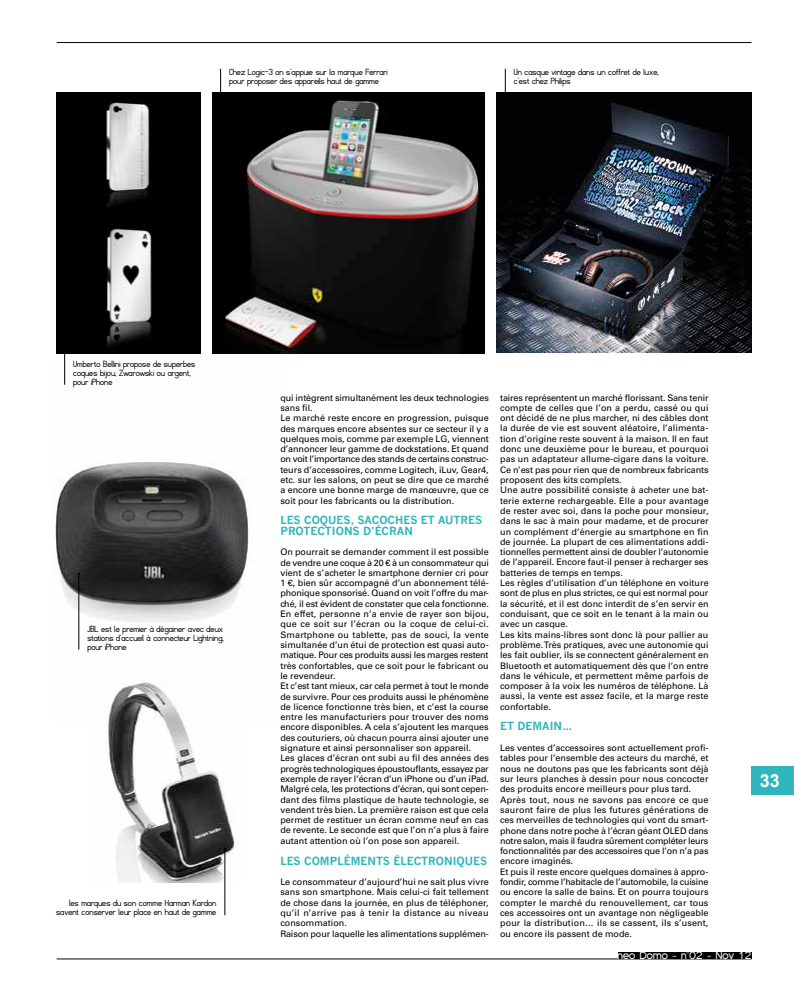
<style>
.page{position:relative;width:794px;height:993px;background:#fff}
.page>*{position:absolute;margin:0;border:0;box-sizing:border-box;transform-origin:0 0}
.t1{font:700 18px "Arial";color:#fff}
.Profil_Texte{font:700 11px/10.3px "News Gothic";color:#2fb6bc}
.t2{font:10.4px "Florencesans";letter-spacing:-.04em;color:#fff}
.Profil_Texte-2{font:10px/9px "Fibel Nord";color:#000}
.Profil_Texte-3{font:9px/10.3px "Univers LT Std";color:#000;text-align:justify}
</style>
<div class="page">
<div style="left:751px;top:765px;width:43px;height:29px;background:#2fb6bc"></div>
<hr style="left:57px;top:958px;width:694px;height:1px;background:#000">
<div style="left:618px;top:951px;width:133px;height:7px;background:#000"></div>
<hr style="left:57px;top:42px;width:694px;height:1px;background:#000">
<img style="left:108px;top:722px;width:127px;height:160px">
<img style="left:496px;top:92px;width:255px;height:260px">
<img style="left:57px;top:218px;width:144px;height:135px">
<img style="left:57px;top:92px;width:144px;height:126px">
<img style="left:212px;top:92px;width:273px;height:261px">
<img style="left:53px;top:357px;width:199px;height:365px">
<hr style="left:505px;top:69px;width:1px;height:34px;background:#000">
<hr style="left:220px;top:69px;width:1px;height:34px;background:#000">
<hr style="left:64px;top:350px;width:1px;height:34px;background:#000">
<hr style="left:79px;top:573px;width:1px;height:76px;background:#000">
<hr style="left:225px;top:848px;width:1px;height:66px;background:#000">
<p class="Profil_Texte-2" style="left:229px;top:68px;width:160px">Chez Logic-3 on s’appuie sur la marque Ferrari pour proposer des appareils haut de gamme</p>
<p class="Profil_Texte-2" style="left:514px;top:68px;width:146px">Un casque vintage dans un coffret de luxe, c’est chez Philips</p>
<p class="Profil_Texte-2" style="left:73px;top:359px;width:124px">Umberto Bellini propose de superbes coques bijou, Zwarowski ou argent, pour iPhone</p>
<p class="Profil_Texte-2" style="left:87px;top:624px;width:138px;text-align:justify">JBL est le premier à dégainer avec deux stations d’accueil à connecteur Lightning, pour iPhone</p>
<p class="Profil_Texte-2" style="left:56px;top:898px;width:162px;text-align:right">les marques du son comme Harman Kardon savent conserver leur place en haut de gamme</p>
<p class="Profil_Texte-3" style="left:280px;top:392px;width:210px">qui intègrent simultanément les deux technologies sans fil.</p>
<p class="Profil_Texte-3" style="left:280px;top:413px;width:210px">Le marché reste encore en progression, puisque des marques encore absentes sur ce secteur il y a quelques mois, comme par exemple LG, viennent d’annoncer leur gamme de dockstations. Et quand on voit l’importance des stands de certains construc&shy;teurs d’accessoires, comme Logitech, iLuv, Gear4, etc. sur les salons, on peut se dire que ce marché a encore une bonne marge de manœuvre, que ce soit pour les fabricants ou la distribution.</p>
<p class="Profil_Texte" style="left:280px;top:514px;width:204px">LES COQUES, SACOCHES ET AUTRES<br>PROTECTIONS D’ÉCRAN</p>
<p class="Profil_Texte-3" style="left:280px;top:546px;width:210px">On pourrait se demander comment il est possible de vendre une coque à 20 € à un consommateur qui vient de s’acheter le smartphone dernier cri pour 1 €, bien sûr accompagné d’un abonnement télé&shy;phonique sponsorisé. Quand on voit l’offre du mar&shy;ché, il est évident de constater que cela fonctionne.</p>
<p class="Profil_Texte-3" style="left:280px;top:608px;width:210px">En effet, personne n’a envie de rayer son bijou, que ce soit sur l’écran ou la coque de celui-ci.<br>Smartphone ou tablette, pas de souci, la vente simultanée d’un étui de protection est quasi auto&shy;matique. Pour ces produits aussi les marges restent très confortables, que ce soit pour le fabricant ou le revendeur.</p>
<p class="Profil_Texte-3" style="left:280px;top:680px;width:210px">Et c’est tant mieux, car cela permet à tout le monde de survivre. Pour ces produits aussi le phénomène de licence fonctionne très bien, et c’est la course entre les manufacturiers pour trouver des noms encore disponibles. A cela s’ajoutent les marques des couturiers, où chacun pourra ainsi ajouter une signature et ainsi personnaliser son appareil.</p>
<p class="Profil_Texte-3" style="left:280px;top:752px;width:210px">Les glaces d’écran ont subi au fil des années des progrès technologiques époustouflants, essayez par exemple de rayer l’écran d’un iPhone ou d’un iPad.</p>
<p class="Profil_Texte-3" style="left:280px;top:783px;width:210px">Malgré cela, les protections d’écran, qui sont cepen&shy;dant des films plastique de haute technologie, se vendent très bien. La première raison est que cela permet de restituer un écran comme neuf en cas de revente. Le seconde est que l’on n’a plus à faire autant attention où l’on pose son appareil.</p>
<p class="Profil_Texte" style="left:280px;top:854px;width:208px">LES COMPLÉMENTS ÉLECTRONIQUES</p>
<p class="Profil_Texte-3" style="left:280px;top:876px;width:210px">Le consommateur d’aujourd’hui ne sait plus vivre sans son smartphone. Mais celui-ci fait tellement de chose dans la journée, en plus de téléphoner, qu’il n’arrive pas à tenir la distance au niveau consommation.</p>
<p class="Profil_Texte-3" style="left:280px;top:928px;width:210px">Raison pour laquelle les alimentations supplémen-</p>
<p class="Profil_Texte-3" style="left:500px;top:392px;width:210px">taires représentent un marché florissant. Sans tenir compte de celles que l’on a perdu, cassé ou qui ont décidé de ne plus marcher, ni des câbles dont la durée de vie est souvent aléatoire, l’alimenta&shy;tion d’origine reste souvent à la maison. Il en faut donc une deuxième pour le bureau, et pourquoi pas un adaptateur allume-cigare dans la voiture.<br>Ce n’est pas pour rien que de nombreux fabricants proposent des kits complets.</p>
<p class="Profil_Texte-3" style="left:500px;top:485px;width:210px">Une autre possibilité consiste à acheter une bat&shy;terie externe rechargeable. Elle a pour avantage de rester avec soi, dans la poche pour monsieur, dans le sac à main pour madame, et de procurer un complément d’énergie au smartphone en fin de journée. La plupart de ces alimentations addi&shy;tionnelles permettent ainsi de doubler l’autonomie de l’appareil. Encore faut-il penser à recharger ses batteries de temps en temps.</p>
<p class="Profil_Texte-3" style="left:500px;top:577px;width:210px">Les règles d’utilisation d’un téléphone en voiture sont de plus en plus strictes, ce qui est normal pour la sécurité, et il est donc interdit de s’en servir en conduisant, que ce soit en le tenant à la main ou avec un casque.</p>
<p class="Profil_Texte-3" style="left:500px;top:629px;width:210px">Les kits mains-libres sont donc là pour pallier au problème. Très pratiques, avec une autonomie qui les fait oublier, ils se connectent généralement en Bluetooth et automatiquement dès que l’on entre dans le véhicule, et permettent même parfois de composer à la voix les numéros de téléphone. Là aussi, la vente est assez facile, et la marge reste confortable.</p>
<p class="Profil_Texte" style="left:500px;top:720px;width:74px">ET DEMAIN…</p>
<p class="Profil_Texte-3" style="left:500px;top:742px;width:210px">Les ventes d’accessoires sont actuellement profi&shy;tables pour l’ensemble des acteurs du marché, et nous ne doutons pas que les fabricants sont déjà sur leurs planches à dessin pour nous concocter des produits encore meilleurs pour plus tard.</p>
<p class="Profil_Texte-3" style="left:500px;top:794px;width:210px">Après tout, nous ne savons pas encore ce que sauront faire de plus les futures générations de ces merveilles de technologies qui vont du smart&shy;phone dans notre poche à l’écran géant OLED dans notre salon, mais il faudra sûrement compléter leurs fonctionnalités par des accessoires que l’on n’a pas encore imaginés.</p>
<p class="Profil_Texte-3" style="left:500px;top:866px;width:210px">Et puis il reste encore quelques domaines à appro&shy;fondir, comme l’habitacle de l’automobile, la cuisine ou encore la salle de bains. Et on pourra toujours compter le marché du renouvellement, car tous ces accessoires ont un avantage non négligeable pour la distribution… ils se cassent, ils s’usent, ou encore ils passent de mode.</p>
<p class="t2" style="left:617px;top:949px;width:136px">neo Domo - n°02 - Nov 12</p>
<h1 class="t1" style="left:760px;top:768px;width:22px">33</h1>
</div>
